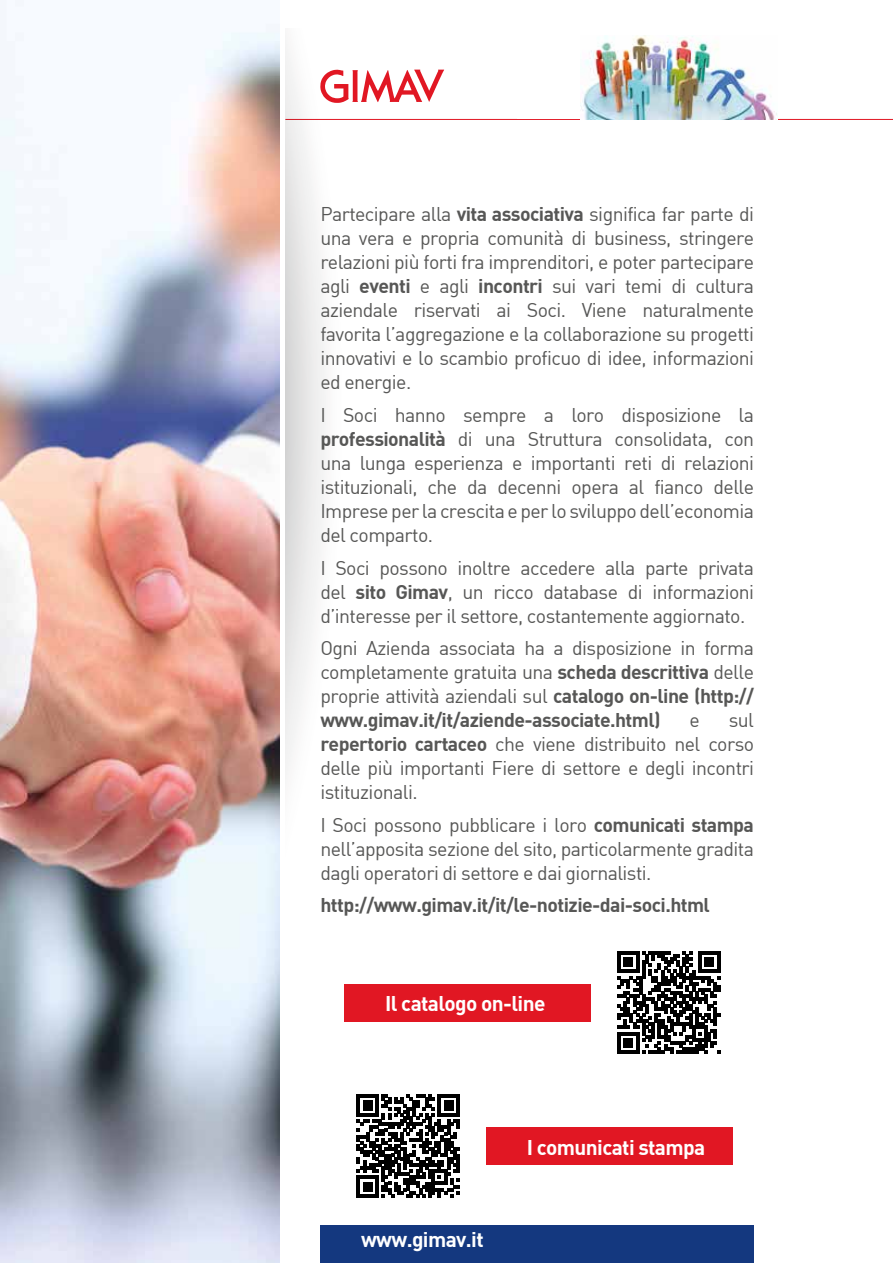
<style>
.page{position:relative;width:893px;height:1263px;background:#fff}
.page>*{position:absolute;margin:0;border:0;box-sizing:border-box;transform-origin:0 0}
.t1{font:20.85px "DIN Bold";letter-spacing:-.03em;color:#fff}
.t2{font:19.5px/24px "DIN";letter-spacing:-.03em;color:#575756;text-align:justify}
.t3{font:19.5px "DIN Bold";letter-spacing:-.03em;color:#575756}
.s1{font-family:"DIN Bold"}
</style>
<div class="page">
<img style="left:0;top:0;width:279px;height:1263px">
<div style="left:320px;top:1226px;width:434px;height:37px;background:#14387f"></div>
<div style="left:344px;top:984px;width:247px;height:37px;background:#e11723"></div>
<div style="left:486px;top:1127px;width:247px;height:38px;background:#e11723"></div>
<hr style="left:285px;top:119px;width:608px;height:1px;background:#e11723">
<svg style="left:285px;top:40px;width:69px;height:739px"></svg>
<svg style="left:617px;top:951px;width:103px;height:103px"></svg>
<svg style="left:357px;top:1095px;width:103px;height:102px"></svg>
<img style="left:581px;top:35px;width:196px;height:84px">
<svg style="left:320px;top:70px;width:124px;height:33px"></svg>
<p class="t2" style="left:320px;top:202px;width:435px">Partecipare alla <span class="s1">vita associativa</span> significa far parte di una vera e propria comunità di business, stringere relazioni più forti fra imprenditori, e poter partecipare agli <span class="s1">eventi</span> e agli <span class="s1">incontri</span> sui vari temi di cultura aziendale riservati ai Soci. Viene naturalmente favorita l’aggregazione e la collaborazione su progetti innovativi e lo scambio proficuo di idee, informazioni ed energie.</p>
<p class="t2" style="left:320px;top:403px;width:435px">I Soci hanno sempre a loro disposizione la <span class="s1">professionalità</span> di una Struttura consolidata, con una lunga esperienza e importanti reti di relazioni istituzionali, che da decenni opera al fianco delle Imprese per la crescita e per lo sviluppo dell’economia del comparto.</p>
<p class="t2" style="left:320px;top:555px;width:435px">I Soci possono inoltre accedere alla parte privata del <span class="s1">sito Gimav</span>, un ricco database di informazioni d’interesse per il settore, costantemente aggiornato.</p>
<p class="t2" style="left:320px;top:636px;width:435px">Ogni Azienda associata ha a disposizione in forma completamente gratuita una <span class="s1">scheda descrittiva</span> delle proprie attività aziendali sul <span class="s1">catalogo on-line (http://</span></p>
<p class="t3" style="left:320px;top:707px;width:342px">www.gimav.it/it/aziende-associate.html)</p>
<p class="t2" style="left:690px;top:708px;width:12px">e</p>
<p class="t2" style="left:320px;top:708px;width:435px;text-indent:408px">sul <span class="s1">repertorio cartaceo</span> che viene distribuito nel corso delle più importanti Fiere di settore e degli incontri istituzionali.</p>
<p class="t2" style="left:320px;top:812px;width:435px">I Soci possono pubblicare i loro <span class="s1">comunicati stampa </span>nell’apposita sezione del sito, particolarmente gradita dagli operatori di settore e dai giornalisti.</p>
<p class="t3" style="left:320px;top:892px;width:391px">http://www.gimav.it/it/le-notizie-dai-soci.html</p>
<p class="t1" style="left:385px;top:990px;width:162px">Il catalogo on-line</p>
<p class="t1" style="left:361px;top:1226px;width:124px">www.gimav.it</p>
<p class="t1" style="left:527px;top:1133px;width:180px">I comunicati stampa</p>
</div>
